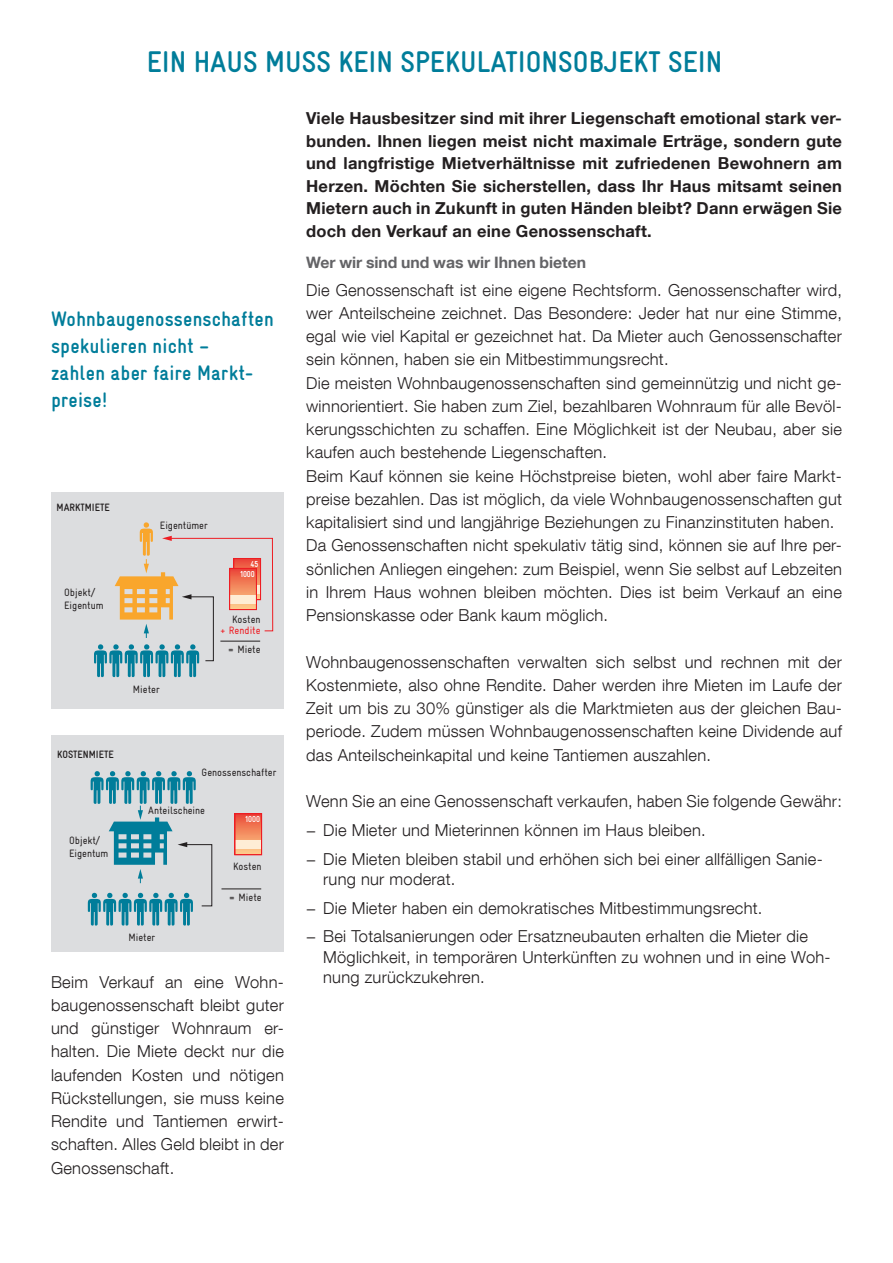
<style>
.page{position:relative;width:893px;height:1263px;background:#fff}
.page>*{position:absolute;margin:0;border:0;box-sizing:border-box;transform-origin:0 0}
._03_WBG_Abschnitte{font:30px "Gravur Condensed Bold CE";color:#007d9a}
._04_WBG_Statement{font:21px/27px "Gravur Condensed Bold CE";letter-spacing:.01em;color:#007d9a}
._01_WBG_Body{font:300 16.5px/23.2px "Helvetica Neue LT Com";letter-spacing:.015em;color:#231f20;text-align:justify}
._01_WGB_Lead{font:700 16.5px/22.5px "Helvetica Neue LT Com";letter-spacing:.015em;color:#231f20;text-align:justify}
._03_WBG_Zwischentite{font:700 15.75px "Helvetica Neue LT Com";color:#636366}
.t1{font:10.65px/12.9px "Gravur Condensed Reg CE";color:#231f20}
.t2{font:10.65px "Gravur Condensed Bold CE";color:#231f20}
.t3{font:10.65px/11.6px "Gravur Condensed Reg CE";color:#ee1d23;text-align:right}
.t4{font:8.7px/9.9px "Gravur Condensed Bold CE";color:#fff}
.s1{color:#231f20}
</style>
<div class="page">
<div style="left:51px;top:492px;width:233px;height:217px;background:#dcdddf"></div>
<svg style="left:94px;top:522px;width:180px;height:155px"></svg>
<hr style="left:220px;top:641px;width:40px;height:1px;background:#231f20">
<svg style="left:236px;top:560px;width:23px;height:38px"></svg>
<svg style="left:234px;top:585px;width:27px;height:8px"></svg>
<div style="left:234px;top:558px;width:27px;height:42px;border:1px solid #ee1d23"></div>
<div style="left:233px;top:558px;width:28px;height:42px;border:1px solid #ee1d23"></div>
<svg style="left:232px;top:570px;width:22px;height:38px"></svg>
<div style="left:230px;top:595px;width:26px;height:8px;background:#feedd5"></div>
<div style="left:229px;top:568px;width:28px;height:42px;border:1px solid #ee1d23"></div>
<div style="left:51px;top:735px;width:233px;height:217px;background:#dcdddf"></div>
<svg style="left:88px;top:771px;width:125px;height:155px"></svg>
<hr style="left:221px;top:889px;width:40px;height:1px;background:#231f20">
<svg style="left:237px;top:816px;width:23px;height:37px"></svg>
<div style="left:235px;top:840px;width:27px;height:8px;background:#feedd5"></div>
<div style="left:235px;top:814px;width:27px;height:41px;border:1px solid #ee1d23"></div>
<div style="left:234px;top:813px;width:28px;height:42px;border:1px solid #ee1d23"></div>
<p class="_03_WBG_Abschnitte" style="left:147px;top:45px;width:577px">EIN HAUS MUSS KEIN SPEKULATIONSOBJEKT SEIN</p>
<p class="_04_WBG_Statement" style="left:51px;top:306px;width:224px">Wohnbaugenossenschaften spekulieren nicht –<br>zahlen aber faire Markt&shy;preise!</p>
<p class="t2" style="left:57px;top:501px;width:55px">MARKTMIETE</p>
<p class="t1" style="left:64px;top:586px;width:41px">Objekt/<br>Eigentum</p>
<p class="t1" style="left:160px;top:519px;width:49px">Eigentümer</p>
<p class="t4" style="left:240px;top:559px;width:20px;text-indent:11px">45<br>1000</p>
<p class="t1" style="left:133px;top:683px;width:28px">Mieter</p>
<p class="t3" style="left:220px;top:613px;width:42px"><span class="s1">Kosten<br></span>+ Rendite</p>
<p class="t1" style="left:228px;top:643px;width:34px">= Miete</p>
<p class="t2" style="left:57px;top:749px;width:58px">KOSTENMIETE</p>
<p class="t1" style="left:69px;top:834px;width:41px">Objekt/<br>Eigentum</p>
<p class="t1" style="left:202px;top:766px;width:76px">Genossenschafter</p>
<p class="t1" style="left:148px;top:803px;width:58px">Anteilscheine</p>
<p class="t4" style="left:245px;top:814px;width:17px">1000</p>
<p class="t1" style="left:129px;top:931px;width:28px">Mieter</p>
<p class="t1" style="left:233px;top:860px;width:30px">Kosten</p>
<p class="t1" style="left:229px;top:891px;width:34px">= Miete</p>
<p class="_01_WBG_Body" style="left:51px;top:970px;width:234px">Beim Verkauf an eine Wohn&shy;baugenossenschaft bleibt guter und günstiger Wohnraum er&shy;halten. Die Miete deckt nur die laufenden Kosten und nötigen Rückstellungen, sie muss keine Rendite und Tantiemen erwirt&shy;schaften. Alles Geld bleibt in der Genossenschaft.</p>
<p class="_01_WGB_Lead" style="left:306px;top:107px;width:537px">Viele Hausbesitzer sind mit ihrer Liegenschaft emotional stark ver&shy;bunden. Ihnen liegen meist nicht maximale Erträge, sondern gute und langfristige Mietverhältnisse mit zufriedenen Bewohnern am Herzen. Möchten Sie sicherstellen, dass Ihr Haus mitsamt seinen Mietern auch in Zukunft in guten Händen bleibt? Dann erwägen Sie doch den Verkauf an eine Genossenschaft.</p>
<p class="_03_WBG_Zwischentite" style="left:306px;top:252px;width:281px">Wer wir sind und was wir Ihnen bieten</p>
<p class="_01_WBG_Body" style="left:306px;top:278px;width:537px">Die Genossenschaft ist eine eigene Rechtsform. Genossenschafter wird, wer Anteilscheine zeichnet. Das Besondere: Jeder hat nur eine Stimme, egal wie viel Kapital er gezeichnet hat. Da Mieter auch Genossenschafter sein können, haben sie ein Mitbestimmungsrecht.</p>
<p class="_01_WBG_Body" style="left:306px;top:371px;width:537px">Die meisten Wohnbaugenossenschaften sind gemeinnützig und nicht ge&shy;winnorientiert. Sie haben zum Ziel, bezahlbaren Wohnraum für alle Bevöl&shy;kerungsschichten zu schaffen. Eine Möglichkeit ist der Neubau, aber sie kaufen auch bestehende Liegenschaften.</p>
<p class="_01_WBG_Body" style="left:306px;top:464px;width:537px">Beim Kauf können sie keine Höchstpreise bieten, wohl aber faire Markt&shy;preise bezahlen. Das ist möglich, da viele Wohnbaugenossenschaften gut kapitalisiert sind und langjährige Beziehungen zu Finanzinstituten haben.</p>
<p class="_01_WBG_Body" style="left:306px;top:533px;width:537px">Da Genossenschaften nicht spekulativ tätig sind, können sie auf Ihre per&shy;sönlichen Anliegen eingehen: zum Beispiel, wenn Sie selbst auf Lebzeiten in Ihrem Haus wohnen bleiben möchten. Dies ist beim Verkauf an eine Pensionskasse oder Bank kaum möglich.</p>
<p class="_01_WBG_Body" style="left:306px;top:650px;width:537px">Wohnbaugenossenschaften verwalten sich selbst und rechnen mit der Kostenmiete, also ohne Rendite. Daher werden ihre Mieten im Laufe der Zeit um bis zu 30% günstiger als die Marktmieten aus der gleichen Bau&shy;periode. Zudem müssen Wohnbaugenossenschaften keine Dividende auf das Anteilscheinkapital und keine Tantiemen auszahlen.</p>
<p class="_01_WBG_Body" style="left:306px;top:789px;width:537px">Wenn Sie an eine Genossenschaft verkaufen, haben Sie folgende Gewähr:</p>
<p class="_01_WBG_Body" style="left:306px;top:818px;width:401px">− Die Mieter und Mieterinnen können im Haus bleiben.</p>
<p class="_01_WBG_Body" style="left:323px;top:848px;width:501px;line-height:20.2px;text-indent:-17px">− Die Mieten bleiben stabil und erhöhen sich bei einer allfälligen Sanie&shy;rung nur moderat.</p>
<p class="_01_WBG_Body" style="left:306px;top:896px;width:458px">− Die Mieter haben ein demokratisches Mitbestimmungsrecht.</p>
<p class="_01_WBG_Body" style="left:323px;top:926px;width:509px;line-height:20.2px;text-align:left;text-indent:-17px">− Bei Totalsanierungen oder Ersatzneubauten erhalten die Mieter die<br>Möglichkeit, in temporären Unterkünften zu wohnen und in eine Woh&shy;nung zurückzukehren.</p>
</div>
